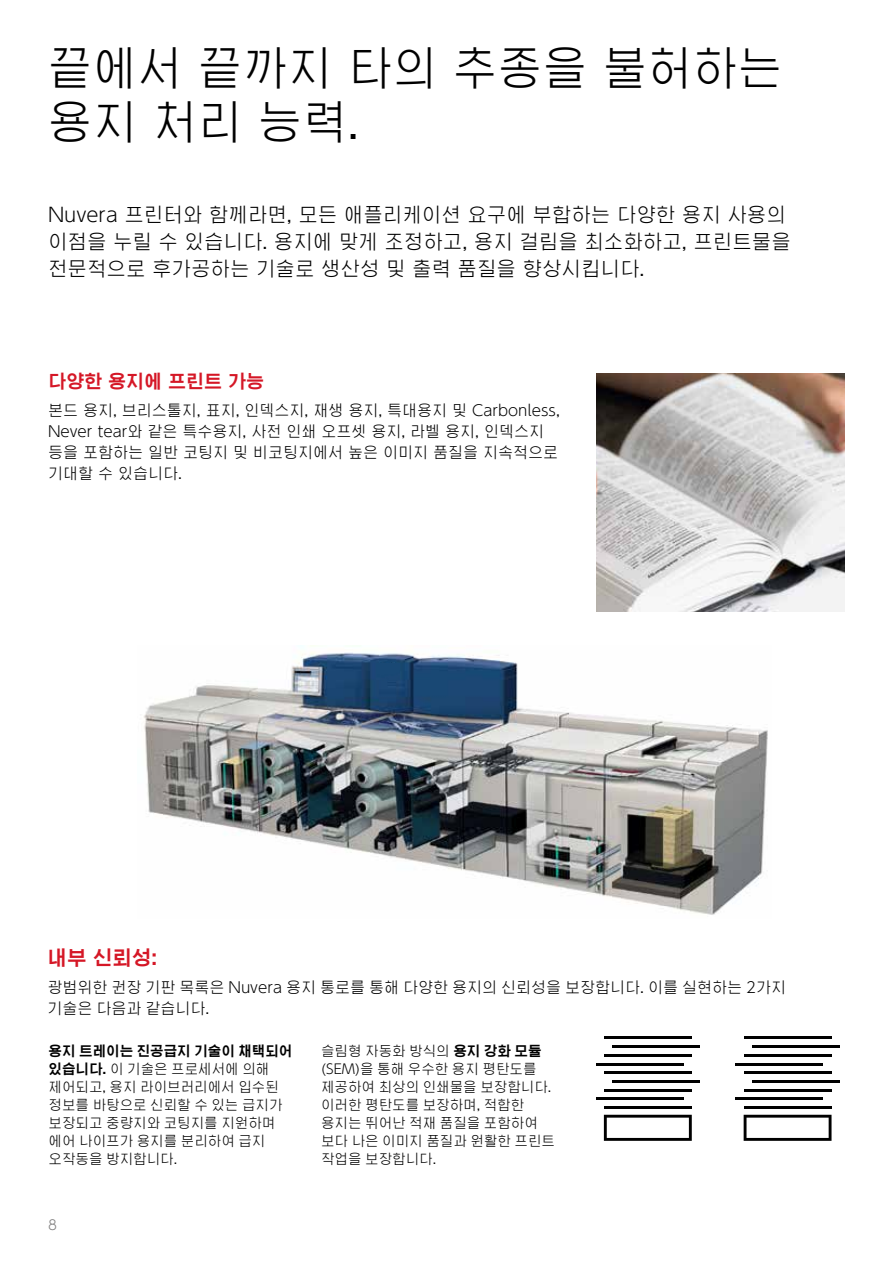
<style>
.page{position:relative;width:893px;height:1263px;background:#fff}
.page>*{position:absolute;margin:0;border:0;box-sizing:border-box;transform-origin:0 0}
.t1{font:300 45px/54px "UD Shin Go Hang Koc";color:#000}
.t2{font:300 19.5px/27px "UD Shin Go Hang Koc";color:#000}
.t3{font:19.5px "UD Shin Go Hang Koc De B";color:#d51726}
.t4{font:18px "UD Shin Go Hang Koc De B";color:#d51726}
.t5{font:300 15px/21px "UD Shin Go Hang Koc";color:#000}
.t6{font:300 13.5px/18px "UD Shin Go Hang Koc";color:#000}
.t7{font:13.5px "UD Shin Go Hang Koc De B";color:#000}
.t8{font:300 13.5px "UD Shin Go Hang Koc";color:#7c7b7b}
.s1{font-family:"UD Shin Go Hang Koc De B";font-weight:400}
</style>
<div class="page">
<img style="left:596px;top:374px;width:249px;height:238px">
<img style="left:143px;top:645px;width:625px;height:270px">
<img style="left:377px;top:664px;width:23px;height:15px">
<svg style="left:604px;top:1115px;width:88px;height:26px"></svg>
<hr style="left:604px;top:1106px;width:88px;height:3px;background:#000">
<hr style="left:596px;top:1097px;width:88px;height:3px;background:#000">
<hr style="left:604px;top:1089px;width:88px;height:2px;background:#000">
<hr style="left:612px;top:1080px;width:88px;height:3px;background:#000">
<hr style="left:604px;top:1071px;width:88px;height:3px;background:#000">
<hr style="left:596px;top:1062px;width:88px;height:3px;background:#000">
<hr style="left:604px;top:1054px;width:88px;height:3px;background:#000">
<hr style="left:612px;top:1045px;width:88px;height:3px;background:#000">
<hr style="left:604px;top:1036px;width:88px;height:3px;background:#000">
<svg style="left:744px;top:1115px;width:87px;height:26px"></svg>
<hr style="left:744px;top:1106px;width:87px;height:3px;background:#000">
<hr style="left:735px;top:1097px;width:88px;height:3px;background:#000">
<hr style="left:744px;top:1089px;width:87px;height:2px;background:#000">
<hr style="left:752px;top:1080px;width:88px;height:3px;background:#000">
<hr style="left:744px;top:1071px;width:87px;height:3px;background:#000">
<hr style="left:735px;top:1062px;width:88px;height:3px;background:#000">
<hr style="left:744px;top:1054px;width:87px;height:3px;background:#000">
<hr style="left:752px;top:1045px;width:88px;height:3px;background:#000">
<hr style="left:744px;top:1036px;width:87px;height:3px;background:#000">
<h1 class="t1" style="left:48px;top:40px;width:736px">끝에서 끝까지 타의 추종을 불허하는 용지 처리 능력.</h1>
<h2 class="t2" style="left:48px;top:201px;width:744px">Nuvera 프린터와 함께라면, 모든 애플리케이션 요구에 부합하는 다양한 용지 사용의 이점을 누릴 수 있습니다. 용지에 맞게 조정하고, 용지 걸림을 최소화하고, 프린트물을 전문적으로 후가공하는 기술로 생산성 및 출력 품질을 향상시킵니다.</h2>
<h3 class="t4" style="left:48px;top:369px;width:217px">다양한 용지에 프린트 가능</h3>
<p class="t5" style="left:48px;top:400px;width:513px">본드 용지, 브리스톨지, 표지, 인덱스지, 재생 용지, 특대용지 및 Carbonless, Never tear와 같은 특수용지, 사전 인쇄 오프셋 용지, 라벨 용지, 인덱스지 등을 포함하는 일반 코팅지 및 비코팅지에서 높은 이미지 품질을 지속적으로 기대할 수 있습니다.</p>
<h2 class="t3" style="left:48px;top:943px;width:111px">내부 신뢰성:</h2>
<p class="t5" style="left:48px;top:977px;width:740px">광범위한 권장 기판 목록은 Nuvera 용지 통로를 통해 다양한 용지의 신뢰성을 보장합니다. 이를 실현하는 2가지 기술은 다음과 같습니다.</p>
<p class="t7" style="left:49px;top:1041px;width:245px">용지 트레이는 진공급지 기술이 채택되어</p>
<p class="t6" style="left:49px;top:1060px;width:235px"><span class="s1">있습니다.</span> 이 기술은 프로세서에 의해 제어되고, 용지 라이브러리에서 입수된 정보를 바탕으로 신뢰할 수 있는 급지가 보장되고 중량지와 코팅지를 지원하며 에어 나이프가 용지를 분리하여 급지 오작동을 방지합니다.</p>
<p class="t6" style="left:321px;top:1042px;width:235px">슬림형 자동화 방식의 <span class="s1">용지 강화 모듈 </span>(SEM)을 통해 우수한 용지 평탄도를 제공하여 최상의 인쇄물을 보장합니다. 이러한 평탄도를 보장하며, 적합한 용지는 뛰어난 적재 품질을 포함하여 보다 나은 이미지 품질과 원활한 프린트 작업을 보장합니다.</p>
<p class="t8" style="left:48px;top:1216px;width:10px">8</p>
</div>
